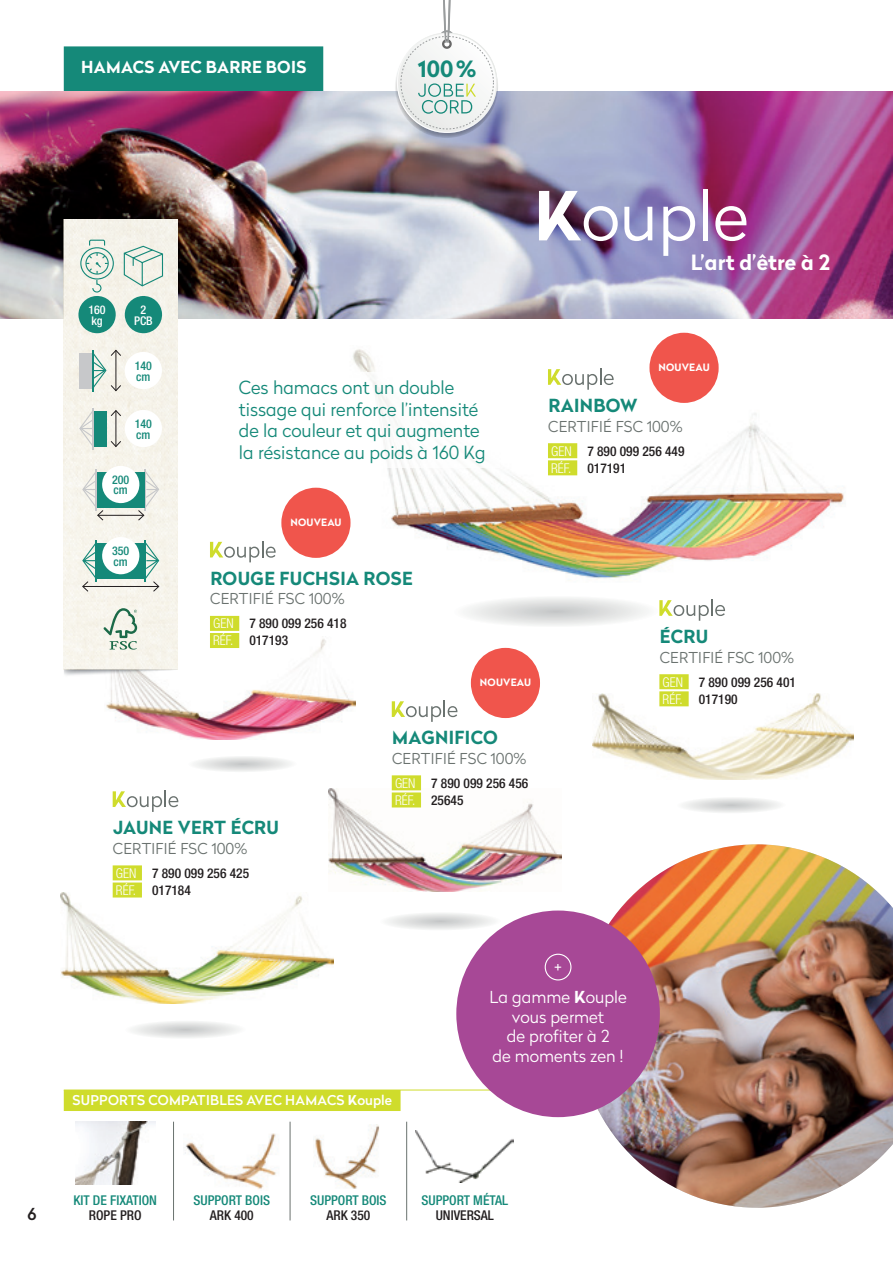
<style>
.page{position:relative;width:893px;height:1263px;background:#fff}
.page>*{position:absolute;margin:0;border:0;box-sizing:border-box;transform-origin:0 0}
.t1{font:700 22.35px "Radikal";color:#158979}
.t2{font:700 21px "Radikal";color:#fff}
.t3{font:300 18px/21.6px "Radikal";color:#158979}
.t4{font:700 18px "Radikal";letter-spacing:.02em;color:#158979}
.t5{font:300 16.5px/19.5px "Radikal";color:#fff;text-align:center}
.t6{font:700 16.5px "Radikal";letter-spacing:.02em;color:#fff}
.t7{font:500 16.5px "Radikal";color:#231f20}
.t8{font:300 15px "Radikal";letter-spacing:.02em;color:#6a726f}
.t9{font:500 condensed 13.5px/17.1px "Helvetica Neue";color:#231f20}
.t10{font:500 condensed 13.5px "Helvetica Neue";color:#158979}
.t11{font:300 condensed 13.5px/17.1px "Helvetica Neue";color:#fff}
.t12{font:500 13.5px "Radikal";letter-spacing:.02em;color:#fff}
.t13{font:500 condensed 12px/10.5px "Helvetica Neue";color:#158979}
.t14{font:500 condensed 12px/10.5px "Helvetica Neue";color:#fff;text-align:center}
.t15{font:700 10.2px "Radikal";letter-spacing:.015em;color:#fff}
.s1{font-weight:700}
</style>
<div class="page">
<img style="left:328px;top:789px;width:233px;height:103px">
<div style="left:392px;top:775px;width:29px;height:15px;background:#cfdc2c"></div>
<div style="left:392px;top:792px;width:29px;height:15px;background:#cfdc2c"></div>
<svg style="left:392px;top:701px;width:65px;height:21px"></svg>
<svg style="left:387px;top:913px;width:107px;height:17px"></svg>
<img style="left:328px;top:347px;width:516px;height:233px">
<div style="left:548px;top:443px;width:29px;height:15px;background:#cfdc2c"></div>
<div style="left:548px;top:460px;width:29px;height:15px;background:#cfdc2c"></div>
<svg style="left:548px;top:369px;width:66px;height:21px"></svg>
<img style="left:106px;top:636px;width:250px;height:103px">
<svg style="left:194px;top:757px;width:97px;height:15px"></svg>
<img style="left:592px;top:693px;width:262px;height:86px">
<svg style="left:683px;top:798px;width:96px;height:15px"></svg>
<svg style="left:132px;top:1021px;width:107px;height:17px"></svg>
<img style="left:61px;top:892px;width:273px;height:111px">
<div style="left:64px;top:46px;width:259px;height:48px;background:#158979"></div>
<img style="left:0;top:91px;width:893px;height:228px">
<div style="left:113px;top:865px;width:29px;height:15px;background:#cfdc2c"></div>
<div style="left:113px;top:882px;width:29px;height:15px;background:#cfdc2c"></div>
<svg style="left:113px;top:791px;width:65px;height:21px"></svg>
<div style="left:659px;top:674px;width:30px;height:15px;background:#cfdc2c"></div>
<div style="left:659px;top:691px;width:30px;height:15px;background:#cfdc2c"></div>
<svg style="left:466px;top:598px;width:259px;height:28px"></svg>
<div style="left:210px;top:616px;width:29px;height:15px;background:#cfdc2c"></div>
<div style="left:210px;top:633px;width:29px;height:15px;background:#cfdc2c"></div>
<svg style="left:210px;top:541px;width:66px;height:21px"></svg>
<div style="left:64px;top:1090px;width:337px;height:21px;background:#cfdc2c"></div>
<hr style="left:64px;top:1090px;width:452px;height:1px;background:#cfdc2c">
<img style="left:580px;top:844px;width:313px;height:364px">
<div style="left:456px;top:910px;width:204px;height:207px;background:#a74896;border-radius:50%"></div>
<div style="left:545px;top:954px;width:26px;height:26px;border:1px solid #fff;border-radius:50%"></div>
<img style="left:64px;top:669px;width:114px;height:21px">
<div style="left:64px;top:219px;width:114px;height:450px;background:#f6f3ea"></div>
<svg style="left:103px;top:608px;width:34px;height:42px"></svg>
<div style="left:94px;top:411px;width:13px;height:35px;background:#158979"></div>
<hr style="left:92px;top:408px;width:2px;height:41px;background:#c7c8ca">
<svg style="left:79px;top:407px;width:16px;height:40px"></svg>
<svg style="left:110px;top:410px;width:52px;height:38px"></svg>
<svg style="left:82px;top:466px;width:77px;height:55px"></svg>
<svg style="left:82px;top:536px;width:78px;height:56px"></svg>
<div style="left:79px;top:353px;width:13px;height:35px;background:#c7c8ca"></div>
<svg style="left:91px;top:349px;width:71px;height:43px"></svg>
<hr style="left:92px;top:350px;width:2px;height:41px;background:#158979">
<svg style="left:123px;top:245px;width:41px;height:42px"></svg>
<svg style="left:124px;top:296px;width:39px;height:38px"></svg>
<svg style="left:78px;top:239px;width:38px;height:95px"></svg>
<svg style="left:539px;top:191px;width:79px;height:50px"></svg>
<svg style="left:624px;top:207px;width:28px;height:34px"></svg>
<svg style="left:663px;top:206px;width:32px;height:50px"></svg>
<div style="left:703px;top:189px;width:5px;height:51px;background:#fff"></div>
<svg style="left:715px;top:206px;width:31px;height:35px"></svg>
<img style="left:395px;top:35px;width:103px;height:103px;border-radius:52px">
<svg style="left:401px;top:0;width:93px;height:129px"></svg>
<div style="left:230px;top:372px;width:270px;height:95px;background:#fff"></div>
<hr style="left:173px;top:1122px;width:1px;height:98px;background:#6a726f">
<hr style="left:290px;top:1122px;width:1px;height:98px;background:#6a726f">
<hr style="left:406px;top:1122px;width:1px;height:98px;background:#6a726f">
<img style="left:75px;top:1122px;width:80px;height:63px">
<img style="left:184px;top:1133px;width:92px;height:56px">
<img style="left:416px;top:1130px;width:98px;height:52px">
<img style="left:315px;top:1125px;width:64px;height:64px">
<div style="left:649px;top:333px;width:70px;height:70px;background:#f0554c;border-radius:50%"></div>
<div style="left:281px;top:488px;width:69px;height:70px;background:#f0554c;border-radius:50%"></div>
<div style="left:471px;top:648px;width:69px;height:70px;background:#f0554c;border-radius:50%"></div>
<p class="t6" style="left:81px;top:55px;width:227px">HAMACS AVEC BARRE BOIS</p>
<h1 class="t1" style="left:418px;top:53px;width:60px">100%</h1>
<p class="t7" style="left:27px;top:1202px;width:11px">6</p>
<p class="t14" style="left:88px;top:304px;width:19px;text-align:left">160 kg</p>
<p class="t14" style="left:134px;top:304px;width:20px">2<br>PCB</p>
<p class="t13" style="left:135px;top:360px;width:19px">140 cm</p>
<p class="t13" style="left:135px;top:418px;width:19px">140 cm</p>
<p class="t13" style="left:112px;top:474px;width:19px">200 cm</p>
<p class="t13" style="left:112px;top:545px;width:19px">350 cm</p>
<h3 class="t3" style="left:239px;top:376px;width:248px">Ces hamacs ont un double tissage qui renforce l’intensité de la couleur et qui augmente la résistance au poids à 160 Kg</h3>
<p class="t15" style="left:290px;top:515px;width:53px">NOUVEAU</p>
<h3 class="t4" style="left:210px;top:565px;width:204px">ROUGE FUCHSIA ROSE</h3>
<p class="t8" style="left:210px;top:588px;width:136px">CERTIFIÉ FSC 100%</p>
<p class="t11" style="left:213px;top:615px;width:22px">GEN<br>RÉF.</p>
<p class="t9" style="left:249px;top:615px;width:99px">7 890 099 256 418<br>017193</p>
<p class="t15" style="left:480px;top:675px;width:53px">NOUVEAU</p>
<h3 class="t4" style="left:392px;top:724px;width:107px">MAGNIFICO</h3>
<p class="t8" style="left:392px;top:748px;width:136px">CERTIFIÉ FSC 100%</p>
<p class="t11" style="left:395px;top:774px;width:22px">GEN<br>RÉF.</p>
<p class="t9" style="left:431px;top:774px;width:99px">7 890 099 256 456<br>25645</p>
<h3 class="t4" style="left:113px;top:815px;width:168px">JAUNE VERT ÉCRU</h3>
<p class="t8" style="left:113px;top:838px;width:136px">CERTIFIÉ FSC 100%</p>
<p class="t11" style="left:116px;top:864px;width:22px">GEN<br>RÉF.</p>
<p class="t9" style="left:152px;top:864px;width:99px">7 890 099 256 425<br>017184</p>
<h2 class="t2" style="left:691px;top:247px;width:141px">L’art d’être à 2</h2>
<p class="t15" style="left:659px;top:360px;width:53px">NOUVEAU</p>
<h3 class="t4" style="left:548px;top:392px;width:91px">RAINBOW</h3>
<p class="t8" style="left:548px;top:416px;width:136px">CERTIFIÉ FSC 100%</p>
<p class="t11" style="left:551px;top:442px;width:22px">GEN<br>RÉF.</p>
<p class="t9" style="left:587px;top:442px;width:99px">7 890 099 256 449<br>017191</p>
<h3 class="t4" style="left:660px;top:623px;width:50px">ÉCRU</h3>
<p class="t8" style="left:660px;top:647px;width:136px">CERTIFIÉ FSC 100%</p>
<p class="t11" style="left:663px;top:673px;width:22px">GEN<br>RÉF.</p>
<p class="t9" style="left:699px;top:673px;width:99px">7 890 099 256 401<br>017190</p>
<p class="t5" style="left:554px;top:957px;width:9px">+</p>
<p class="t12" style="left:73px;top:1091px;width:321px">SUPPORTS COMPATIBLES AVEC HAMACS <span class="s1">K</span>ouple</p>
<p class="t5" style="left:489px;top:987px;width:139px">La gamme <span class="s1">K</span>ouple vous permet<br>de profiter à 2<br>de moments zen !</p>
<p class="t10" style="left:73px;top:1192px;width:85px">KIT DE FIXATION</p>
<p class="t9" style="left:89px;top:1207px;width:54px">ROPE PRO</p>
<p class="t10" style="left:194px;top:1192px;width:78px">SUPPORT BOIS</p>
<p class="t9" style="left:210px;top:1207px;width:45px">ARK 400</p>
<p class="t10" style="left:310px;top:1192px;width:78px">SUPPORT BOIS</p>
<p class="t9" style="left:326px;top:1207px;width:45px">ARK 350</p>
<p class="t10" style="left:422px;top:1192px;width:88px">SUPPORT MÉTAL</p>
<p class="t9" style="left:436px;top:1207px;width:60px">UNIVERSAL</p>
</div>
